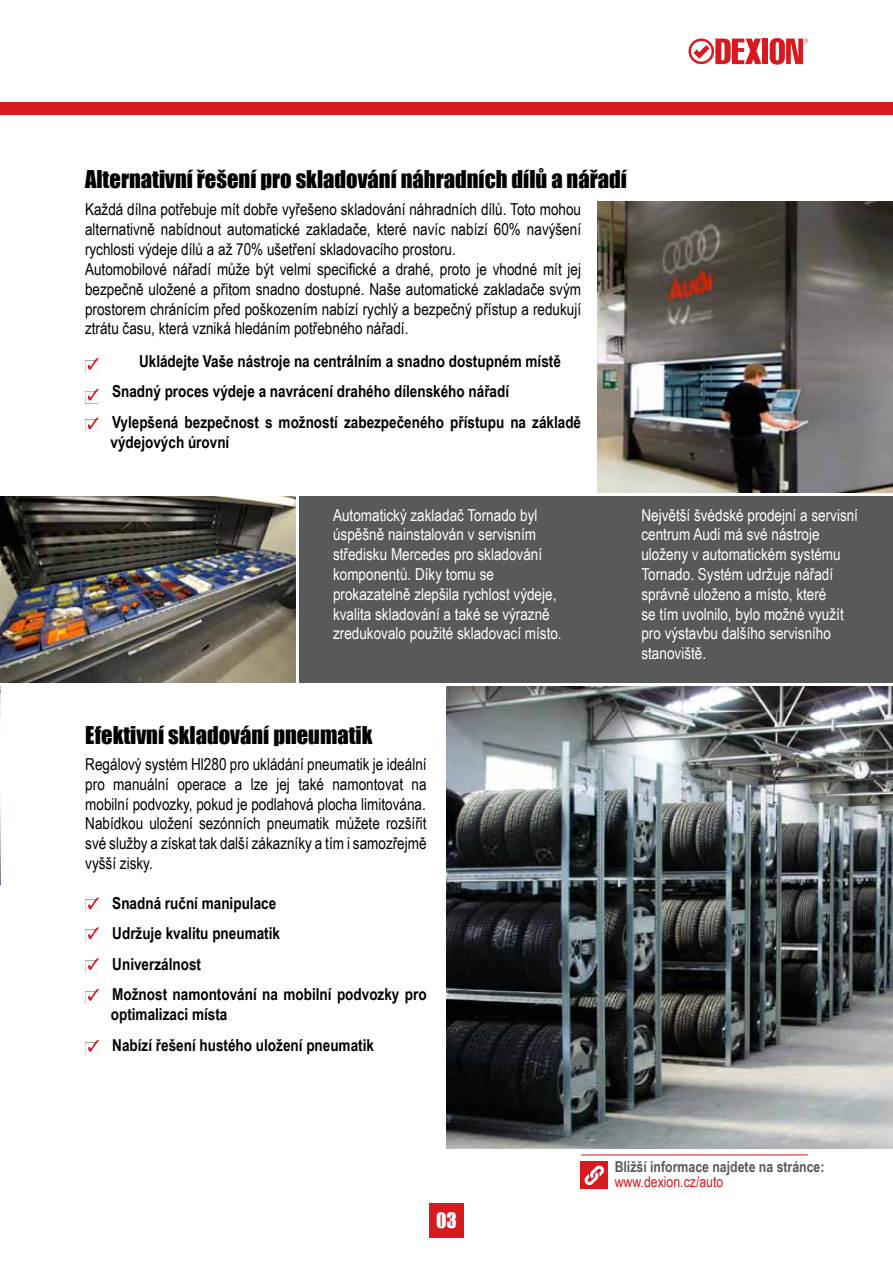
<style>
.page{position:relative;width:893px;height:1263px;background:#fff}
.page>*{position:absolute;margin:0;border:0;box-sizing:border-box;transform-origin:0 0}
.t1{font:22.5px "Impact";color:#000}
.t2{font:19.5px "Impact";color:#fff}
.t3{font:16.5px/19.8px "Arial Narrow";color:#000}
.t4{font:16.5px/19.8px "Arial Narrow";color:#fff}
.t5{font:700 16.5px/30.6px "Arial Narrow";color:#000}
.t6{font:700 15px "Arial Narrow";color:#58595b}
.t7{font:15px "Arial Narrow";color:#d71920}
</style>
<div class="page">
<div style="left:429px;top:1203px;width:34px;height:34px;background:#d71920"></div>
<div style="left:0;top:102px;width:893px;height:13px;background:#d71920"></div>
<div style="left:762px;top:39px;width:6px;height:25px;background:#d71920"></div>
<svg style="left:688px;top:39px;width:73px;height:25px"></svg>
<svg style="left:770px;top:38px;width:38px;height:27px"></svg>
<img style="left:597px;top:202px;width:296px;height:291px">
<img style="left:0;top:687px;width:1px;height:197px">
<div style="left:84px;top:357px;width:15px;height:15px;background:#000;opacity:.5"></div>
<svg style="left:88px;top:358px;width:11px;height:12px"></svg>
<div style="left:84px;top:388px;width:15px;height:15px;background:#000;opacity:.5"></div>
<svg style="left:88px;top:389px;width:11px;height:12px"></svg>
<div style="left:84px;top:417px;width:15px;height:15px;background:#000;opacity:.5"></div>
<svg style="left:88px;top:417px;width:11px;height:12px"></svg>
<div style="left:84px;top:897px;width:15px;height:15px;background:#000;opacity:.5"></div>
<svg style="left:88px;top:897px;width:11px;height:12px"></svg>
<div style="left:84px;top:927px;width:15px;height:15px;background:#000;opacity:.5"></div>
<svg style="left:88px;top:927px;width:11px;height:12px"></svg>
<div style="left:84px;top:957px;width:15px;height:15px;background:#000;opacity:.5"></div>
<svg style="left:88px;top:958px;width:11px;height:12px"></svg>
<div style="left:84px;top:988px;width:15px;height:15px;background:#000;opacity:.5"></div>
<svg style="left:88px;top:989px;width:11px;height:12px"></svg>
<img style="left:447px;top:687px;width:446px;height:461px">
<img style="left:0;top:496px;width:296px;height:186px">
<div style="left:300px;top:496px;width:593px;height:186px;background:#58595b"></div>
<div style="left:84px;top:1039px;width:15px;height:15px;background:#000;opacity:.5"></div>
<svg style="left:88px;top:1040px;width:11px;height:12px"></svg>
<div style="left:580px;top:1161px;width:28px;height:28px;background:#d71920"></div>
<svg style="left:584px;top:1165px;width:20px;height:20px"></svg>
<hr style="left:581px;top:1154px;width:227px;height:1px;background:#d71920">
<h1 class="t1" style="left:85px;top:161px;width:543px">Alternativní řešení pro skladování náhradních dílů a nářadí</h1>
<p class="t3" style="left:85px;top:199px;width:498px">Každá dílna potřebuje mít dobře vyřešeno skladování náhradních dílů. Toto mohou alternativně nabídnout automatické zakladače, které navíc nabízí 60% navýšení rychlosti výdeje dílů a až 70% ušetření skladovacího prostoru.<br>Automobilové nářadí může být velmi specifické a drahé, proto je vhodné mít jej bezpečně uložené a přitom snadno dostupné. Naše automatické zakladače svým prostorem chránícím před poškozením nabízí rychlý a bezpečný přístup a redukují ztrátu času, která vzniká hledáním potřebného nářadí.</p>
<p class="t5" style="left:112px;top:345px;width:471px;text-indent:27px">Ukládejte Vaše nástroje na centrálním a snadno dostupném místě<br>Snadný proces výdeje a navrácení drahého dílenského nářadí<br>Vylepšená bezpečnost s možností zabezpečeného přístupu na základě</p>
<p class="t5" style="left:111px;top:426px;width:120px">výdejových úrovní</p>
<p class="t4" style="left:333px;top:504px;width:230px">Automatický zakladač Tornado byl úspěšně nainstalován v servisním středisku Mercedes pro skladování komponentů. Díky tomu se prokazatelně zlepšila rychlost výdeje, kvalita skladování a také se výrazně zredukovalo použité skladovací místo.</p>
<p class="t4" style="left:641px;top:504px;width:218px">Největší švédské prodejní a servisní centrum Audi má své nástroje uloženy v automatickém systému<br>Tornado. Systém udržuje nářadí správně uloženo a místo, které<br>se tím uvolnilo, bylo možné využít pro výstavbu dalšího servisního stanoviště.</p>
<h1 class="t1" style="left:85px;top:718px;width:289px">Efektivní skladování pneumatik</h1>
<p class="t3" style="left:85px;top:753px;width:343px;text-align:justify">Regálový systém Hl280 pro ukládání pneumatik je ideální pro manuální operace a lze jej také namontovat na mobilní podvozky, pokud je podlahová plocha limitována.<br>Nabídkou uložení sezónních pneumatik můžete rozšířit své služby a získat tak další zákazníky a tím i samozřejmě vyšší zisky.</p>
<p class="t5" style="left:112px;top:886px;width:316px">Snadná ruční manipulace<br>Udržuje kvalitu pneumatik<br>Univerzálnost<br>Možnost namontování na mobilní podvozky pro</p>
<p class="t5" style="left:111px;top:998px;width:265px">optimalizaci místa<br>Nabízí řešení hustého uložení pneumatik</p>
<p class="t2" style="left:436px;top:1205px;width:22px">03</p>
<p class="t6" style="left:615px;top:1156px;width:211px">Bližší informace najdete na stránce:</p>
<p class="t7" style="left:615px;top:1171px;width:110px">www.dexion.cz/auto</p>
</div>
